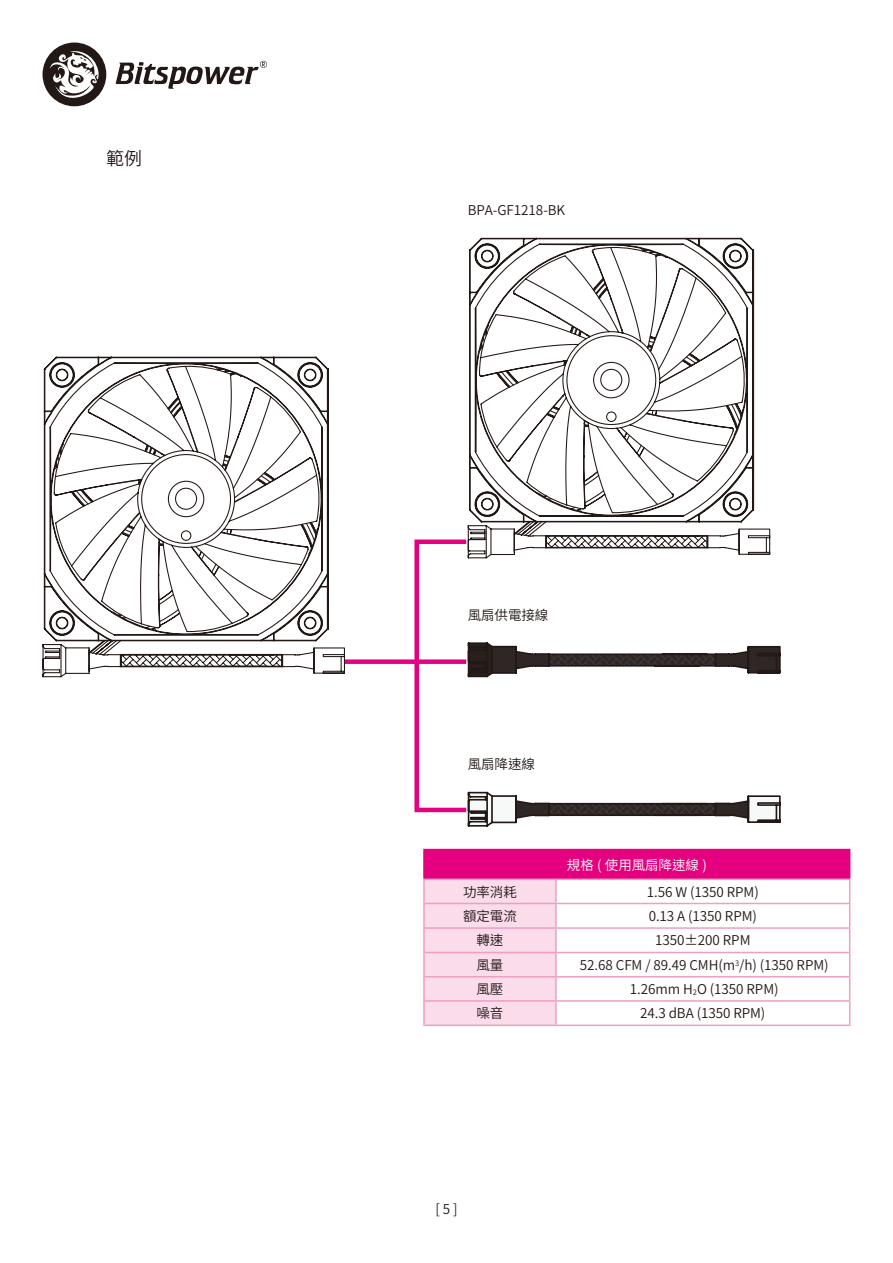
<style>
.page{position:relative;width:893px;height:1263px;background:#fff}
.page>*{position:absolute;margin:0;border:0;box-sizing:border-box;transform-origin:0 0}
.t1{font:600 18px "Noto Sans CJ Ktc";color:#221815}
.t2{font:600 13.5px "Noto Sans CJ Ktc";letter-spacing:-.005em;color:#221815}
.t3{font:600 13.5px "Noto Sans CJ Ktc";letter-spacing:-.005em;color:#fff}
.s1{font-size:7.5px}
</style>
<div class="page">
<svg style="left:116px;top:61px;width:151px;height:28px"></svg>
<svg style="left:43px;top:43px;width:63px;height:63px"></svg>
<svg style="left:468px;top:642px;width:313px;height:36px"></svg>
<svg style="left:467px;top:791px;width:314px;height:36px"></svg>
<div style="left:424px;top:849px;width:426px;height:30px;background:#e4007f"></div>
<div style="left:425px;top:880px;width:130px;height:144px;background:#fadcea"></div>
<hr style="left:425px;top:976px;width:131px;height:1px;background:#f19ec2">
<hr style="left:556px;top:976px;width:294px;height:1px;background:#f19ec2">
<hr style="left:425px;top:1000px;width:131px;height:2px;background:#f19ec2">
<hr style="left:556px;top:1000px;width:294px;height:2px;background:#f19ec2">
<hr style="left:423px;top:1024px;width:133px;height:2px;background:#f19ec2">
<hr style="left:556px;top:1024px;width:294px;height:2px;background:#f19ec2">
<hr style="left:425px;top:903px;width:131px;height:1px;background:#f19ec2">
<hr style="left:425px;top:927px;width:131px;height:2px;background:#f19ec2">
<hr style="left:556px;top:927px;width:294px;height:2px;background:#f19ec2">
<hr style="left:425px;top:952px;width:131px;height:1px;background:#f19ec2">
<hr style="left:556px;top:952px;width:294px;height:1px;background:#f19ec2">
<hr style="left:556px;top:878px;width:294px;height:2px;background:#f19ec2">
<svg style="left:849px;top:878px;width:1px;height:146px"></svg>
<hr style="left:556px;top:903px;width:294px;height:1px;background:#f19ec2">
<hr style="left:423px;top:878px;width:133px;height:2px;background:#f19ec2">
<hr style="left:555px;top:880px;width:2px;height:23px;background:#f19ec2">
<hr style="left:555px;top:904px;width:2px;height:23px;background:#f19ec2">
<hr style="left:555px;top:929px;width:2px;height:23px;background:#f19ec2">
<hr style="left:555px;top:953px;width:2px;height:23px;background:#f19ec2">
<hr style="left:555px;top:977px;width:2px;height:23px;background:#f19ec2">
<hr style="left:555px;top:1002px;width:2px;height:22px;background:#f19ec2">
<hr style="left:423px;top:849px;width:133px;height:1px;background:#e4007f">
<hr style="left:423px;top:850px;width:2px;height:28px;background:#e4007f">
<hr style="left:423px;top:880px;width:2px;height:23px;background:#f19ec2">
<hr style="left:423px;top:903px;width:2px;height:25px;background:#f19ec2">
<hr style="left:423px;top:928px;width:2px;height:24px;background:#f19ec2">
<hr style="left:423px;top:952px;width:2px;height:25px;background:#f19ec2">
<hr style="left:423px;top:977px;width:2px;height:24px;background:#f19ec2">
<hr style="left:423px;top:1001px;width:2px;height:23px;background:#f19ec2">
<div style="left:414px;top:539px;width:54px;height:273px;border:4px solid #e4007f"></div>
<div style="left:345px;top:659px;width:121px;height:5px;background:#e4007f"></div>
<svg style="left:47px;top:356px;width:278px;height:9px"></svg>
<svg style="left:42px;top:365px;width:276px;height:313px"></svg>
<svg style="left:88px;top:487px;width:257px;height:187px"></svg>
<svg style="left:473px;top:237px;width:282px;height:131px"></svg>
<svg style="left:467px;top:246px;width:276px;height:313px"></svg>
<svg style="left:513px;top:368px;width:258px;height:187px"></svg>
<h1 class="t1" style="left:106px;top:148px;width:37px">範例</h1>
<p class="t2" style="left:468px;top:202px;width:99px">BPA-GF1218-BK</p>
<p class="t2" style="left:468px;top:607px;width:82px">風扇供電接線</p>
<p class="t2" style="left:468px;top:756px;width:69px">風扇降速線</p>
<p class="t3" style="left:567px;top:857px;width:141px">規格 ( 使用風扇降速線 )</p>
<p class="t2" style="left:463px;top:884px;width:55px">功率消耗</p>
<p class="t2" style="left:647px;top:884px;width:113px">1.56 W (1350 RPM)</p>
<p class="t2" style="left:463px;top:908px;width:55px">額定電流</p>
<p class="t2" style="left:649px;top:908px;width:110px">0.13 A (1350 RPM)</p>
<p class="t2" style="left:476px;top:933px;width:28px">轉速</p>
<p class="t2" style="left:655px;top:933px;width:97px">1350±200 RPM</p>
<p class="t2" style="left:476px;top:957px;width:28px">風量</p>
<p class="t2" style="left:580px;top:957px;width:250px">52.68 CFM / 89.49 CMH(m<sup>3</sup>/h) (1350 RPM)</p>
<p class="t2" style="left:476px;top:981px;width:28px">風壓</p>
<p class="t2" style="left:630px;top:981px;width:150px">1.26mm H<span class="s1">2</span>O (1350 RPM)</p>
<p class="t2" style="left:476px;top:1006px;width:28px">噪音</p>
<p class="t2" style="left:640px;top:1006px;width:127px">24.3 dBA (1350 RPM)</p>
<p class="t2" style="left:435px;top:1201px;width:24px">[ 5 ]</p>
</div>
